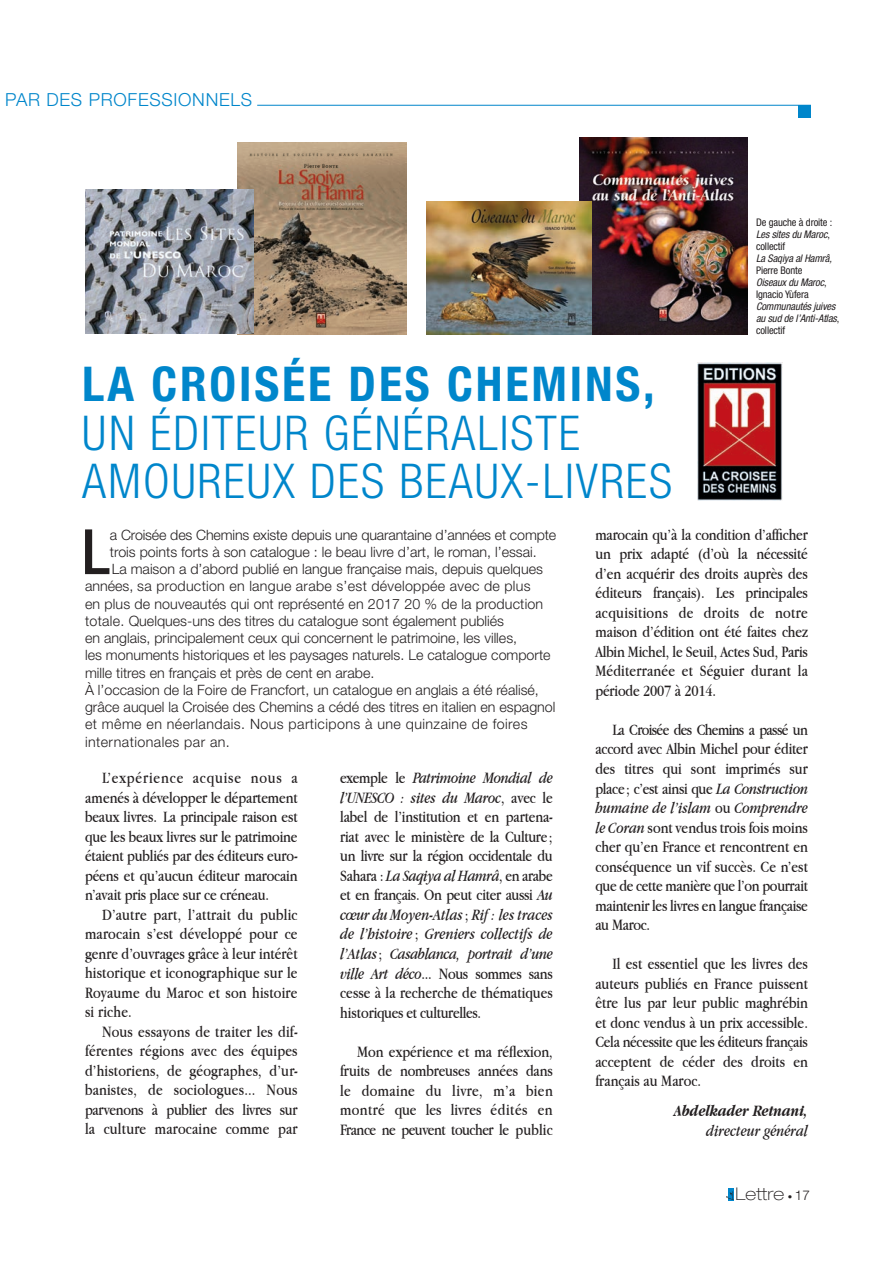
<style>
.page{position:relative;width:893px;height:1263px;background:#fff}
.page>*{position:absolute;margin:0;border:0;box-sizing:border-box;transform-origin:0 0}
.t1{font:500 condensed 62.55px "Helvetica Neue LT Std";color:#231f20}
.t2{font:300 condensed 48px/48px "Helvetica Neue LT Std";letter-spacing:.04em;color:#0086cb}
.t3{font:700 condensed 48px "Helvetica Neue LT Std";letter-spacing:.06em;color:#0086cb}
.t4{font:300 18px "Helvetica Neue LT Std";letter-spacing:.04em;color:#0086cb}
.t5{font:100 expanded 17.55px "Helvetica Neue LT Std";color:#231f20}
.t6{font:16.5px/19.5px "Apple Garamond";color:#231f20;text-align:justify}
.t7{font:italic 700 16.5px "Apple Garamond";color:#231f20}
.t8{font:italic 16.5px "Apple Garamond";color:#231f20}
.t9{font:300 14.25px "Helvetica Neue LT Std";color:#231f20}
.t10{font:300 14.25px "Helvetica Neue LT Std";letter-spacing:.03em;color:#231f20}
.t11{font:300 14.25px "Helvetica Neue LT Std";letter-spacing:.02em;color:#231f20}
.t12{font:condensed 10.5px/12px "Helvetica Neue LT Std";letter-spacing:-.01em;color:#231f20}
.t13{font:italic condensed 10.5px/12px "Helvetica Neue LT Std";letter-spacing:-.01em;color:#231f20}
.s1{font-style:italic}
.s2{font-style:normal}
.s3{font-weight:200;font-stretch:normal;font-size:9px}
.s4{font-weight:300;font-stretch:normal;font-size:13.5px}
</style>
<div class="page">
<div style="left:729px;top:1188px;width:5px;height:12px;background:#0086cb"></div>
<svg style="left:726px;top:1191px;width:8px;height:9px"></svg>
<img style="left:697px;top:363px;width:85px;height:137px">
<img style="left:579px;top:138px;width:168px;height:196px">
<img style="left:427px;top:202px;width:164px;height:132px">
<img style="left:238px;top:142px;width:168px;height:192px">
<img style="left:85px;top:189px;width:168px;height:144px">
<hr style="left:257px;top:105px;width:554px;height:1px;background:#0086cb">
<div style="left:798px;top:105px;width:13px;height:13px;background:#0086cb"></div>
<p class="t4" style="left:5px;top:88px;width:248px">PAR DES PROFESSIONNELS</p>
<h2 class="t3" style="left:82px;top:354px;width:574px">LA CROISÉE DES CHEMINS,</h2>
<h2 class="t2" style="left:82px;top:409px;width:591px">UN ÉDITEUR GÉNÉRALISTE<br>AMOUREUX DES BEAUX-LIVRES</h2>
<p class="t12" style="left:756px;top:216px;width:78px">De gauche à droite :<br><span class="s1">Les sites du Maroc</span>, collectif</p>
<p class="t13" style="left:756px;top:253px;width:77px">La Saqiya al Hamrâ,</p>
<p class="t12" style="left:756px;top:264px;width:72px">Pierre Bonte<br><span class="s1">Oiseaux du Maroc</span>,<br>Ignacio Yùfera</p>
<p class="t13" style="left:756px;top:301px;width:85px">Communautés juives au sud de l’Anti-Atlas<span class="s2">, collectif</span></p>
<h1 class="t1" style="left:82px;top:515px;width:29px">L</h1>
<p class="t9" style="left:110px;top:526px;width:448px">a Croisée des Chemins existe depuis une quarantaine d’années et compte</p>
<p class="t9" style="left:110px;top:543px;width:428px">trois points forts à son catalogue : le beau livre d’art, le roman, l’essai.</p>
<p class="t9" style="left:112px;top:560px;width:433px">La maison a d’abord publié en langue française mais, depuis quelques</p>
<p class="t11" style="left:85px;top:578px;width:447px">années, sa production en langue arabe s’est développée avec de plus</p>
<p class="t9" style="left:85px;top:595px;width:460px">en plus de nouveautés qui ont représenté en 2017 20 % de la production</p>
<p class="t9" style="left:85px;top:612px;width:421px">totale. Quelques-uns des titres du catalogue sont également publiés</p>
<p class="t9" style="left:85px;top:629px;width:434px">en anglais, principalement ceux qui concernent le patrimoine, les villes,</p>
<p class="t9" style="left:85px;top:647px;width:467px">les monuments historiques et les paysages naturels. Le catalogue comporte</p>
<p class="t9" style="left:85px;top:664px;width:291px">mille titres en français et près de cent en arabe.</p>
<p class="t9" style="left:85px;top:681px;width:455px">À l’occasion de la Foire de Francfort, un catalogue en anglais a été réalisé,</p>
<p class="t9" style="left:85px;top:698px;width:472px">grâce auquel la Croisée des Chemins a cédé des titres en italien en espagnol</p>
<p class="t10" style="left:85px;top:716px;width:444px">et même en néerlandais. Nous participons à une quinzaine de foires</p>
<p class="t10" style="left:85px;top:733px;width:146px">internationales par an.</p>
<p class="t6" style="left:85px;top:768px;width:214px;text-indent:17px">L’expérience acquise nous a amenés à développer le département beaux livres. La principale raison est que les beaux livres sur le patrimoine étaient publiés par des éditeurs euro&shy;péens et qu’aucun éditeur marocain n’avait pris place sur ce créneau.</p>
<p class="t6" style="left:85px;top:904px;width:214px;text-indent:17px">D’autre part, l’attrait du public marocain s’est développé pour ce genre d’ouvrages grâce à leur intérêt historique et iconographique sur le Royaume du Maroc et son histoire si riche.</p>
<p class="t6" style="left:85px;top:1021px;width:214px;text-indent:17px">Nous essayons de traiter les dif&shy;férentes régions avec des équipes d’historiens, de géographes, d’ur&shy;banistes, de sociologues... Nous parvenons à publier des livres sur la culture marocaine comme par</p>
<p class="t6" style="left:340px;top:768px;width:214px">exemple le <span class="s1">Patrimoine Mondial de l’UNESCO : sites du Maroc</span>, avec le label de l’institution et en partena&shy;riat avec le ministère de la Culture ; un livre sur la région occidentale du Sahara : <span class="s1">La Saqiya al Hamrâ</span>, en arabe et en français. On peut citer aussi <span class="s1">Au cœur du Moyen-Atlas</span> ; <span class="s1">Rif : les traces de l’histoire</span> ; <span class="s1">Greniers collectifs de l’Atlas</span>; <span class="s1">Casablanca, portrait d’une ville Art déco</span>... Nous sommes sans cesse à la recherche de thématiques historiques et culturelles.</p>
<p class="t6" style="left:340px;top:1041px;width:214px;text-indent:17px">Mon expérience et ma réflexion, fruits de nombreuses années dans le domaine du livre, m’a bien montré que les livres édités en France ne peuvent toucher le public</p>
<p class="t6" style="left:595px;top:524px;width:214px">marocain qu’à la condition d’afficher un prix adapté (d’où la nécessité d’en acquérir des droits auprès des éditeurs français). Les principales acquisitions de droits de notre maison d’édition ont été faites chez Albin Michel, le Seuil, Actes Sud, Paris Méditerranée et Séguier durant la période 2007 à 2014.</p>
<p class="t6" style="left:595px;top:720px;width:214px;text-indent:17px">La Croisée des Chemins a passé un accord avec Albin Michel pour éditer des titres qui sont imprimés sur place; c’est ainsi que <span class="s1">La Construction humaine de l’islam</span> ou <span class="s1">Comprendre le Coran</span> sont vendus trois fois moins cher qu’en France et rencontrent en conséquence un vif succès. Ce n’est que de cette manière que l’on pourrait maintenir les livres en langue française au Maroc.</p>
<p class="t6" style="left:595px;top:954px;width:214px;text-indent:17px">Il est essentiel que les livres des auteurs publiés en France puissent être lus par leur public maghrébin et donc vendus à un prix accessible.<br>Cela nécessite que les éditeurs français acceptent de céder des droits en français au Maroc.</p>
<p class="t7" style="left:674px;top:1101px;width:136px">Abdelkader Retnani,</p>
<p class="t8" style="left:706px;top:1121px;width:103px">directeur général</p>
<p class="t5" style="left:736px;top:1183px;width:76px">Lettre <span class="s3">•</span> <span class="s4">17</span></p>
</div>
